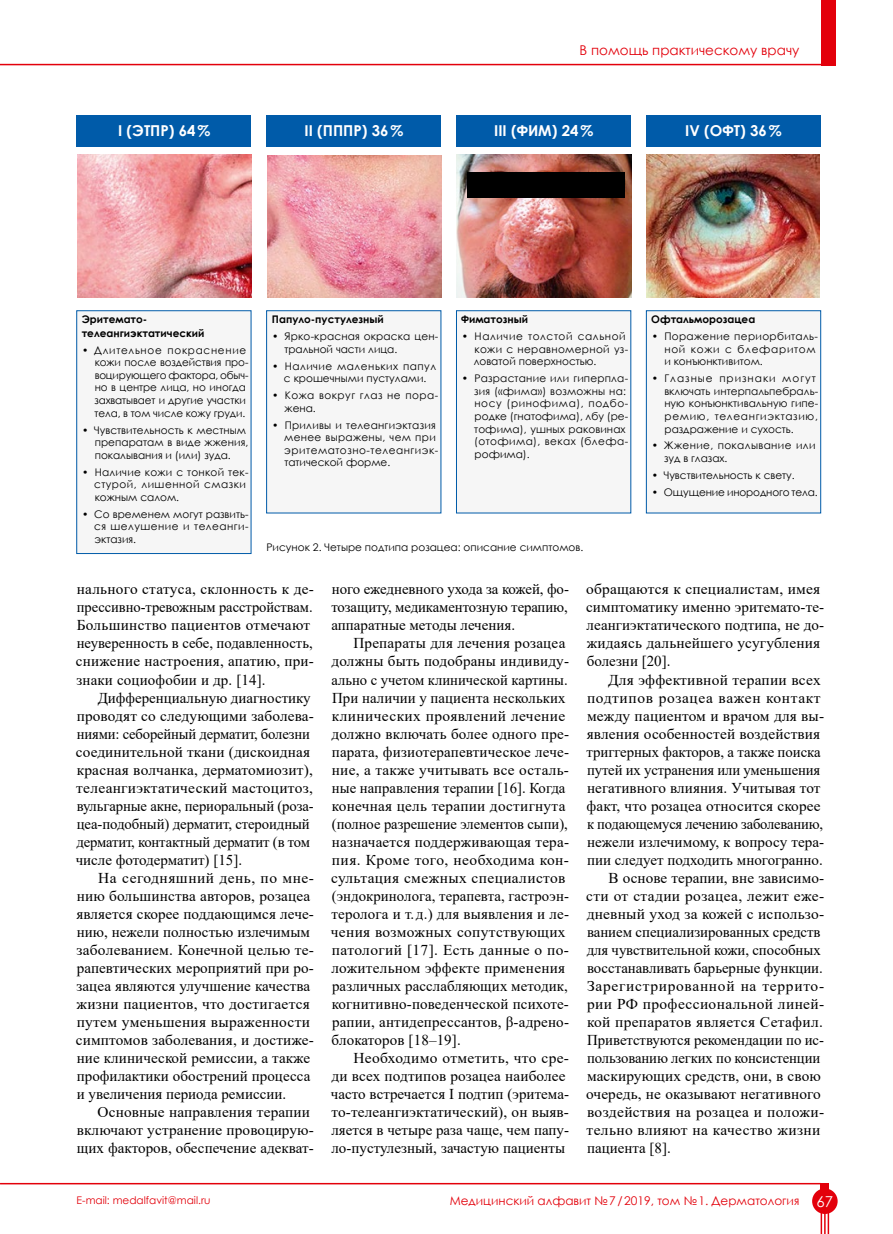
<style>
.page{position:relative;width:893px;height:1234px;background:#fff}
.page>*{position:absolute;margin:0;border:0;box-sizing:border-box;transform-origin:0 0}
.t1{font:15px/18px "Times New Roman";letter-spacing:.005em;color:#000}
.t2{font:15px "Times New Roman";letter-spacing:.025em;color:#000}
.t3{font:700 15px "Century Gothic";color:#fff}
.t4{font:15px "Times New Roman";letter-spacing:.045em;color:#000}
.t5{font:15px "Times New Roman";letter-spacing:.04em;color:#000}
.t6{font:13.5px "Century Gothic";color:#e3000b}
.t7{font:12px "Century Gothic";color:#e3000b}
.t8{font:10.5px/12.6px "Century Gothic";letter-spacing:.005em;color:#000}
.t9{font:10.5px/12.6px "Century Gothic";letter-spacing:.03em;color:#000}
.t10{font:700 10.5px/13.5px "Century Gothic";color:#000}
.t11{font:10.5px/12.6px "Century Gothic";letter-spacing:.05em;color:#000;text-align:center}
.t12{font:10.5px/12.6px "Century Gothic";letter-spacing:.035em;color:#000}
.t13{font:10.5px/12.6px "Century Gothic";letter-spacing:.045em;color:#000}
.t14{font:10.5px "Century Gothic";color:#e3000b}
.t15{font:10.5px "Century Gothic";letter-spacing:-.015em;color:#000}
.s1{font-size:15px;color:#fff}
</style>
<div class="page">
<hr style="left:0;top:64px;width:826px;height:1px;background:#e3000b">
<hr style="left:0;top:1182px;width:821px;height:2px;background:#e3000b">
<div style="left:821px;top:0;width:14px;height:65px;background:#e3000b"></div>
<div style="left:812px;top:1188px;width:26px;height:25px;background:#e3000b;border-radius:50%"></div>
<div style="left:821px;top:1182px;width:8px;height:28px;background:#e3000b"></div>
<svg style="left:821px;top:1213px;width:1px;height:20px"></svg>
<svg style="left:828px;top:1213px;width:1px;height:20px"></svg>
<hr style="left:824px;top:1210px;width:2px;height:23px;background:#e3000b">
<img style="left:77px;top:154px;width:175px;height:143px">
<img style="left:267px;top:155px;width:174px;height:142px">
<img style="left:457px;top:154px;width:174px;height:143px">
<img style="left:647px;top:154px;width:173px;height:143px">
<div style="left:467px;top:172px;width:157px;height:26px;background:#000"></div>
<div style="left:77px;top:310px;width:174px;height:243px;background:#f6f6f6"></div>
<div style="left:76px;top:310px;width:175px;height:244px;border:1px solid #005ba9"></div>
<div style="left:267px;top:310px;width:174px;height:203px;background:#f6f6f6"></div>
<div style="left:266px;top:310px;width:175px;height:203px;border:1px solid #005ba9"></div>
<div style="left:456px;top:310px;width:175px;height:203px;background:#f6f6f6"></div>
<div style="left:456px;top:310px;width:175px;height:203px;border:1px solid #005ba9"></div>
<div style="left:646px;top:310px;width:175px;height:203px;background:#f6f6f6"></div>
<div style="left:646px;top:310px;width:175px;height:203px;border:1px solid #005ba9"></div>
<div style="left:77px;top:115px;width:174px;height:31px;background:#005ba9"></div>
<div style="left:266px;top:115px;width:175px;height:31px;background:#005ba9"></div>
<div style="left:456px;top:115px;width:175px;height:31px;background:#005ba9"></div>
<div style="left:646px;top:115px;width:174px;height:31px;background:#005ba9"></div>
<p class="t6" style="left:580px;top:41px;width:221px">В помощь практическому врачу</p>
<p class="t3" style="left:118px;top:119px;width:94px">I (ЭТПР) 64%</p>
<p class="t3" style="left:305px;top:119px;width:100px">II (ПППР) 36%</p>
<p class="t3" style="left:494px;top:119px;width:101px">III (ФИМ) 24%</p>
<p class="t3" style="left:685px;top:119px;width:98px">IV (ОФТ) 36%</p>
<p class="t10" style="left:82px;top:312px;width:124px">Эритемато&shy;телеангиэктатический</p>
<p class="t8" style="left:94px;top:343px;width:156px;text-indent:-12px">• Длительное покраснение кожи после воздействия про&shy;воцирующего фактора, обыч&shy;но в центре лица, но иногда захватывает и другие участки тела, в том числе кожу груди.</p>
<p class="t8" style="left:95px;top:423px;width:155px;text-indent:-13px">• Чувствительность к местным препаратам в виде жжения, покалывания и (или) зуда.</p>
<p class="t8" style="left:94px;top:465px;width:156px;text-indent:-12px">• Наличие кожи с тонкой тек&shy;стурой, лишенной смазки кожным салом.</p>
<p class="t8" style="left:94px;top:507px;width:156px;text-align:justify;text-indent:-12px">• Со временем могут развить&shy;ся шелушение и телеанги&shy;эктазия.</p>
<p class="t10" style="left:272px;top:312px;width:113px">Папуло-пустулезный</p>
<p class="t8" style="left:284px;top:330px;width:155px;text-indent:-12px">• Ярко-красная окраска цен&shy;тральной части лица.</p>
<p class="t11" style="left:272px;top:359px;width:166px">• Наличие маленьких папул с крошечными пустулами.</p>
<p class="t13" style="left:285px;top:389px;width:155px;text-indent:-13px">• Кожа вокруг глаз не пора&shy;жена.</p>
<p class="t9" style="left:284px;top:418px;width:156px;text-indent:-12px">• Приливы и телеангиэктазия менее выражены, чем при эритематозно-телеангиэк&shy;татической форме.</p>
<p class="t10" style="left:461px;top:312px;width:69px">Фиматозный</p>
<p class="t9" style="left:474px;top:330px;width:156px;text-indent:-12px">• Наличие толстой сальной кожи с неравномерной уз&shy;ловатой поверхностью.</p>
<p class="t8" style="left:474px;top:372px;width:156px;text-indent:-12px">• Разрастание или гиперпла&shy;зия («фима») возможны на: носу (ринофима), подбо&shy;родке (гнатофима), лбу (ре&shy;тофима), ушных раковинах (отофима), веках (блефа&shy;рофима).</p>
<p class="t8" style="left:266px;top:540px;width:318px">Рисунок 2. Четыре подтипа розацеа: описание симптомов.</p>
<p class="t10" style="left:651px;top:312px;width:106px">Офтальморозацеа</p>
<p class="t9" style="left:664px;top:330px;width:155px;text-indent:-13px">• Поражение периорбиталь&shy;ной кожи с блефаритом и конъюнктивитом.</p>
<p class="t8" style="left:664px;top:372px;width:155px;text-indent:-13px">• Глазные признаки могут включать интерпальпебраль&shy;ную конъюнктивальную гипе&shy;ремию, телеангиэктазию, раздражение и сухость.</p>
<p class="t12" style="left:664px;top:439px;width:153px;text-indent:-12px">• Жжение, покалывание или зуд в глазах.</p>
<p class="t8" style="left:652px;top:468px;width:144px">• Чувствительность к свету.</p>
<p class="t15" style="left:652px;top:484px;width:167px">• Ощущение инородного тела.</p>
<p class="t1" style="left:76px;top:580px;width:240px">нального статуса, склонность к де&shy;прессивно-тревожным расстройствам.<br>Большинство пациентов отмечают неуверенность в себе, подавленность, снижение настроения, апатию, при&shy;знаки социофобии и др. [14].</p>
<p class="t1" style="left:76px;top:688px;width:240px;text-indent:22px">Дифференциальную диагностику проводят со следующими заболева&shy;ниями: себорейный дерматит, болезни соединительной ткани (дискоидная красная волчанка, дерматомиозит), телеангиэктатический мастоцитоз, вульгарные акне, периоральный (роза&shy;цеа-подобный) дерматит, стероидный дерматит, контактный дерматит (в том числе фотодерматит) [15].</p>
<p class="t1" style="left:76px;top:868px;width:240px;text-indent:22px">На сегодняшний день, по мне&shy;нию большинства авторов, розацеа является скорее поддающимся лече&shy;нию, нежели полностью излечимым заболеванием. Конечной целью те&shy;рапевтических мероприятий при ро&shy;зацеа являются улучшение качества жизни пациентов, что достигается путем уменьшения выраженности симптомов заболевания, и достиже&shy;ние клинической ремиссии, а также профилактики обострений процесса и увеличения периода ремиссии.</p>
<p class="t1" style="left:77px;top:1102px;width:239px;text-indent:21px">Основные направления терапии включают устранение провоцирую&shy;щих факторов, обеспечение адекват-</p>
<p class="t14" style="left:77px;top:1192px;width:136px">E-mail: medalfavit@mail.ru</p>
<p class="t1" style="left:331px;top:580px;width:239px;text-align:justify">ного ежедневного ухода за кожей, фо&shy;тозащиту, медикаментозную терапию, аппаратные методы лечения.</p>
<p class="t1" style="left:331px;top:634px;width:240px;text-indent:23px">Препараты для лечения розацеа должны быть подобраны индивиду&shy;ально с учетом клинической картины.<br>При наличии у пациента нескольких клинических проявлений лечение должно включать более одного пре&shy;парата, физиотерапевтическое лече&shy;ние, а также учитывать все осталь&shy;ные направления терапии [16]. Когда конечная цель терапии достигнута (полное разрешение элементов сыпи), назначается поддерживающая тера&shy;пия. Кроме того, необходима кон&shy;сультация смежных специалистов (эндокринолога, терапевта, гастроэн&shy;теролога и т. д.) для выявления и ле&shy;чения возможных сопутствующих патологий [17]. Есть данные о по&shy;ложительном эффекте применения различных расслабляющих методик, когнитивно-поведенческой психоте&shy;рапии, антидепрессантов, β-адрено&shy;блокаторов [18–19].</p>
<p class="t1" style="left:331px;top:1048px;width:240px;text-indent:23px">Необходимо отметить, что сре&shy;ди всех подтипов розацеа наиболее часто встречается I подтип (эритема&shy;то-телеангиэктатический), он выяв&shy;ляется в четыре раза чаще, чем папу&shy;ло-пустулезный, зачастую пациенты</p>
<p class="t1" style="left:586px;top:580px;width:239px">обращаются к специалистам, имея симптоматику именно эритемато-те&shy;леангиэктатического подтипа, не до&shy;жидаясь дальнейшего усугубления болезни [20].</p>
<p class="t1" style="left:608px;top:670px;width:214px">Для эффективной терапии всех</p>
<p class="t5" style="left:587px;top:686px;width:235px">подтипов розацеа важен контакт</p>
<p class="t1" style="left:587px;top:706px;width:239px">между пациентом и врачом для вы-</p>
<p class="t1" style="left:587px;top:724px;width:235px">явления особенностей воздействия</p>
<p class="t1" style="left:587px;top:742px;width:236px">триггерных факторов, а также поиска</p>
<p class="t1" style="left:587px;top:760px;width:235px">путей их устранения или уменьшения</p>
<p class="t1" style="left:587px;top:778px;width:235px">негативного влияния. Учитывая тот</p>
<p class="t1" style="left:586px;top:796px;width:236px">факт, что розацеа относится скорее</p>
<p class="t1" style="left:587px;top:814px;width:237px">к подающемуся лечению заболеванию,</p>
<p class="t1" style="left:587px;top:832px;width:239px">нежели излечимому, к вопросу тера-</p>
<p class="t1" style="left:587px;top:850px;width:237px">пии следует подходить многогранно.</p>
<p class="t1" style="left:608px;top:868px;width:217px">В основе терапии, вне зависимо-</p>
<p class="t2" style="left:586px;top:884px;width:240px">сти от стадии розацеа, лежит еже-</p>
<p class="t1" style="left:587px;top:904px;width:239px">дневный уход за кожей с использо-</p>
<p class="t1" style="left:587px;top:922px;width:235px">ванием специализированных средств</p>
<p class="t1" style="left:587px;top:940px;width:235px">для чувствительной кожи, способных</p>
<p class="t1" style="left:587px;top:958px;width:237px">восстанавливать барьерные функции.</p>
<p class="t4" style="left:587px;top:974px;width:239px">Зарегистрированной на террито-</p>
<p class="t2" style="left:587px;top:992px;width:239px">рии РФ профессиональной линей-</p>
<p class="t1" style="left:587px;top:1012px;width:237px">кой препаратов является Сетафил.</p>
<p class="t1" style="left:587px;top:1030px;width:238px">Приветствуются рекомендации по ис-</p>
<p class="t1" style="left:587px;top:1048px;width:235px">пользованию легких по консистенции</p>
<p class="t1" style="left:587px;top:1066px;width:235px">маскирующих средств, они, в свою</p>
<p class="t1" style="left:586px;top:1084px;width:236px">очередь, не оказывают негативного</p>
<p class="t2" style="left:587px;top:1100px;width:239px">воздействия на розацеа и положи-</p>
<p class="t2" style="left:587px;top:1118px;width:235px">тельно влияют на качество жизни</p>
<p class="t1" style="left:587px;top:1138px;width:85px">пациента [8].</p>
<p class="t7" style="left:450px;top:1191px;width:385px">Медицинский алфавит №7/2019, том №1. Дерматология <span class="s1">67</span></p>
</div>
